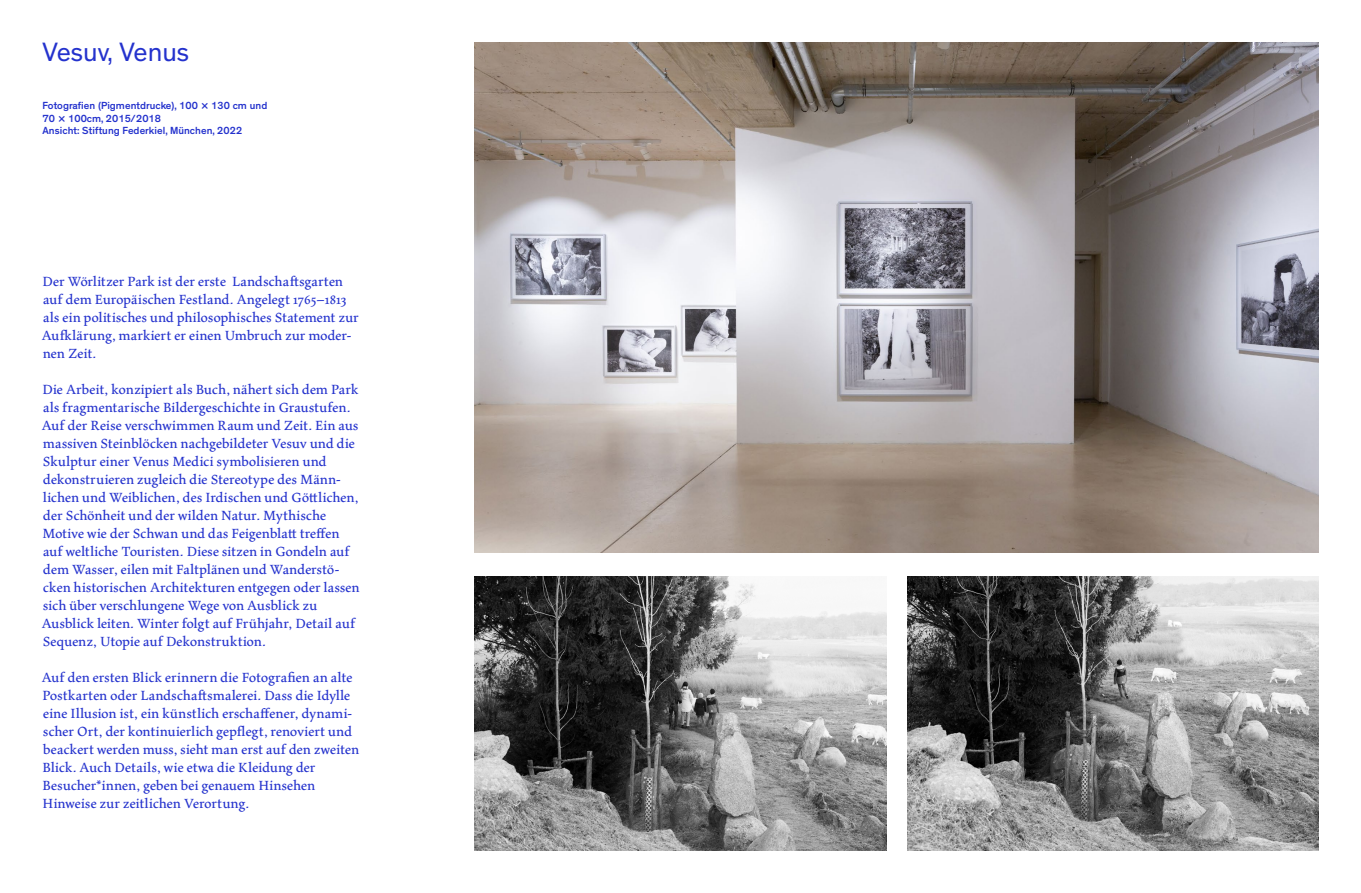
<style>
.page{position:relative;width:1361px;height:893px;background:#fff}
.page>*{position:absolute;margin:0;border:0;box-sizing:border-box;transform-origin:0 0}
.t1{font:27px "Theinhardt";color:#2432cd}
.t2{font:15px/18px "Maiola Bk";letter-spacing:.005em;color:#2432cd}
.t3{font:500 10.5px/12.6px "Theinhardt";letter-spacing:.005em;color:#2432cd}
</style>
<div class="page">
<img style="left:475px;top:43px;width:843px;height:510px">
<img style="left:475px;top:576px;width:411px;height:274px">
<img style="left:907px;top:576px;width:411px;height:274px">
<h1 class="t1" style="left:43px;top:36px;width:148px">Vesuv, Venus</h1>
<p class="t3" style="left:43px;top:100px;width:226px">Fotografien (Pigmentdrucke), 100 × 130 cm und<br>70 × 100cm, 2015/2018<br>Ansicht: Stiftung Federkiel, München, 2022</p>
<p class="t2" style="left:42px;top:272px;width:319px">Der Wörlitzer Park ist der erste Landschaftsgarten auf dem Europäischen Festland. Angelegt 1765–1813 als ein politisches und philosophisches Statement zur Aufklärung, markiert er einen Umbruch zur moder&shy;nen Zeit.</p>
<p class="t2" style="left:42px;top:380px;width:320px">Die Arbeit, konzipiert als Buch, nähert sich dem Park als fragmentarische Bildergeschichte in Graustufen.<br>Auf der Reise verschwimmen Raum und Zeit. Ein aus massiven Steinblöcken nachgebildeter Vesuv und die Skulptur einer Venus Medici symbolisieren und dekonstruieren zugleich die Stereotype des Männ&shy;lichen und Weiblichen, des Irdischen und Göttlichen, der Schönheit und der wilden Natur. Mythische Motive wie der Schwan und das Feigenblatt treffen auf weltliche Touristen. Diese sitzen in Gondeln auf dem Wasser, eilen mit Faltplänen und Wanderstö&shy;cken historischen Architekturen entgegen oder lassen sich über verschlungene Wege von Ausblick zu Ausblick leiten. Winter folgt auf Frühjahr, Detail auf Sequenz, Utopie auf Dekonstruktion.</p>
<p class="t2" style="left:42px;top:668px;width:319px">Auf den ersten Blick erinnern die Fotografien an alte Postkarten oder Landschaftsmalerei. Dass die Idylle eine Illusion ist, ein künstlich erschaf-fener, dynami&shy;scher Ort, der kontinuierlich gepflegt, renoviert und beackert werden muss, sieht man erst auf den zweiten Blick. Auch Details, wie etwa die Kleidung der Besucher*innen, geben bei genauem Hinsehen Hinweise zur zeitlichen Verortung.</p>
</div>
